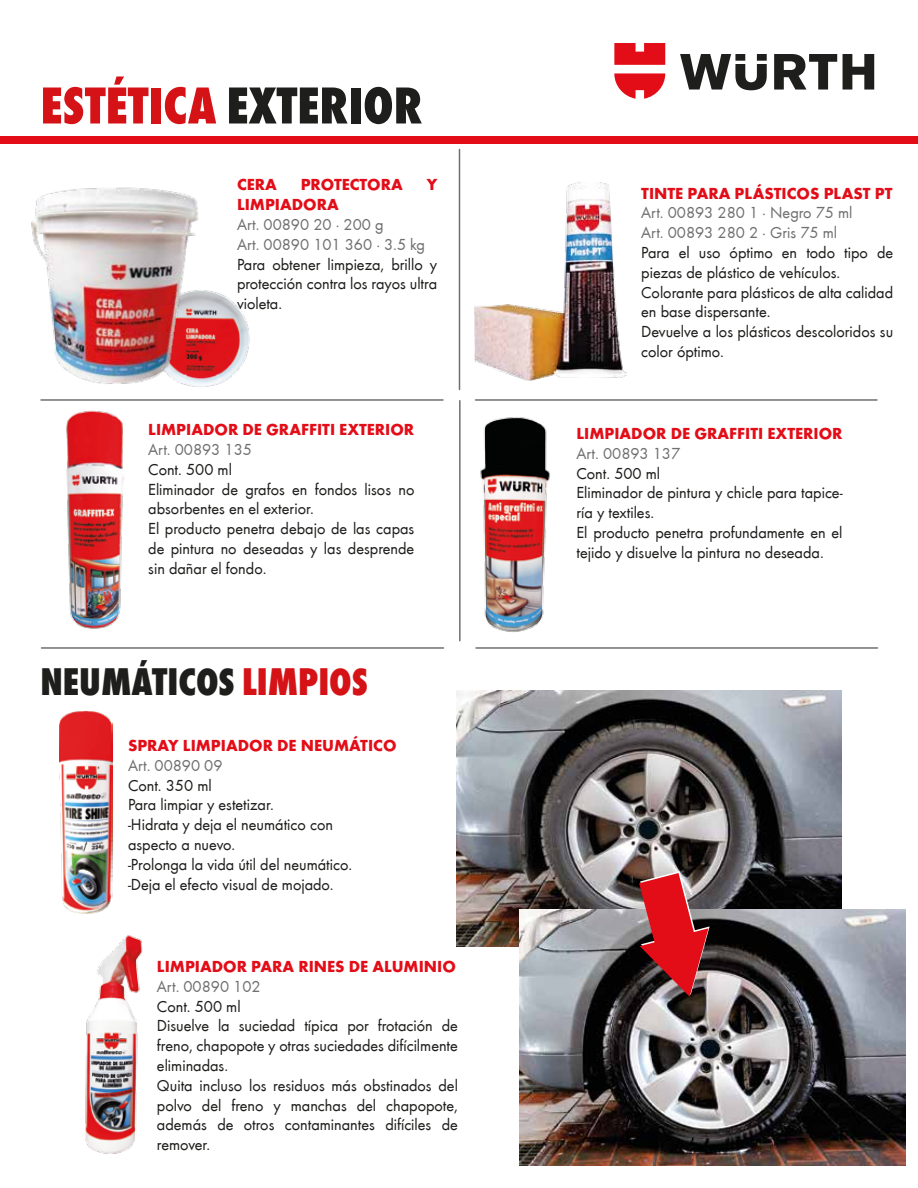
<style>
.page{position:relative;width:918px;height:1188px;background:#fff}
.page>*{position:absolute;margin:0;border:0;box-sizing:border-box;transform-origin:0 0}
.t1{font:800 condensed 54px "Wuerth";color:#d51317}
.t2{font:800 condensed 39.9px "Wuerth";color:#1e1e1c}
.t3{font:16.5px/19.8px "Wuerth";color:#1d1d1b}
.t4{font:700 16.5px "Wuerth";color:#e30d18}
.t5{font:16.5px/19.8px "Wuerth";color:#706f6f}
.s1{color:#1e1e1c}
.s2{color:#d51317}
</style>
<div class="page">
<img style="left:456px;top:690px;width:386px;height:257px">
<img style="left:519px;top:909px;width:386px;height:257px">
<hr style="left:42px;top:647px;width:402px;height:2px;background:#706f6f">
<hr style="left:476px;top:647px;width:401px;height:2px;background:#706f6f">
<img style="left:85px;top:935px;width:58px;height:219px">
<img style="left:60px;top:710px;width:53px;height:204px">
<svg style="left:680px;top:54px;width:194px;height:36px"></svg>
<svg style="left:614px;top:43px;width:51px;height:56px"></svg>
<img style="left:66px;top:410px;width:59px;height:219px">
<img style="left:480px;top:417px;width:70px;height:215px">
<img style="left:474px;top:182px;width:153px;height:199px">
<img style="left:204px;top:290px;width:46px;height:97px">
<img style="left:31px;top:187px;width:173px;height:200px">
<hr style="left:41px;top:399px;width:402px;height:2px;background:#706f6f">
<hr style="left:476px;top:399px;width:401px;height:2px;background:#706f6f">
<hr style="left:459px;top:149px;width:1px;height:240px;background:#706f6f">
<hr style="left:459px;top:401px;width:2px;height:240px;background:#706f6f">
<div style="left:0;top:137px;width:918px;height:7px;background:#e30d18"></div>
<svg style="left:639px;top:871px;width:71px;height:126px;background:#a8373d"></svg>
<h1 class="t1" style="left:40px;top:67px;width:384px">ESTÉTICA <span class="s1">EXTERIOR</span></h1>
<p class="t4" style="left:237px;top:173px;width:41px">CERA</p>
<p class="t4" style="left:301px;top:173px;width:104px">PROTECTORA</p>
<p class="t4" style="left:427px;top:173px;width:12px">Y</p>
<p class="t4" style="left:237px;top:193px;width:103px">LIMPIADORA</p>
<p class="t5" style="left:237px;top:214px;width:190px">Art. 00890 20 · 200 g<br>Art. 00890 101 360 · 3.5 kg</p>
<p class="t3" style="left:237px;top:253px;width:202px;text-align:justify">Para obtener limpieza, brillo y protección contra los rayos ultra violeta.</p>
<p class="t4" style="left:148px;top:418px;width:268px">LIMPIADOR DE GRAFFITI EXTERIOR</p>
<p class="t5" style="left:148px;top:439px;width:105px">Art. 00893 135</p>
<p class="t3" style="left:148px;top:459px;width:268px">Cont. 500 ml<br>Eliminador de grafos en fondos lisos no absorbentes en el exterior.<br>El producto penetra debajo de las capas de pintura no deseadas y las desprende sin dañar el fondo.</p>
<h2 class="t2" style="left:40px;top:653px;width:329px">NEUMÁTICOS <span class="s2">LIMPIOS</span></h2>
<p class="t4" style="left:128px;top:733px;width:270px">SPRAY LIMPIADOR DE NEUMÁTICO</p>
<p class="t5" style="left:128px;top:755px;width:96px">Art. 00890 09</p>
<p class="t3" style="left:128px;top:774px;width:226px">Cont. 350 ml<br>Para limpiar y estetizar.<br>-Hidrata y deja el neumático con aspecto a nuevo.<br>-Prolonga la vida útil del neumático. -Deja el efecto visual de mojado.</p>
<p class="t4" style="left:157px;top:954px;width:300px">LIMPIADOR PARA RINES DE ALUMINIO</p>
<p class="t5" style="left:157px;top:976px;width:105px">Art. 00890 102</p>
<p class="t3" style="left:157px;top:995px;width:303px">Cont. 500 ml<br>Disuelve la suciedad típica por frotación de freno, chapopote y otras suciedades difícilmente eliminadas.<br>Quita incluso los residuos más obstinados del polvo del freno y manchas del chapopote, además de otros contaminantes difíciles de remover.</p>
<p class="t4" style="left:641px;top:181px;width:253px">TINTE PARA PLÁSTICOS PLAST PT</p>
<p class="t5" style="left:641px;top:202px;width:213px">Art. 00893 280 1 · Negro 75 ml<br>Art. 00893 280 2 · Gris 75 ml</p>
<p class="t3" style="left:641px;top:242px;width:253px">Para el uso óptimo en todo tipo de piezas de plástico de vehículos.<br>Colorante para plásticos de alta calidad en base dispersante.<br>Devuelve a los plásticos descoloridos su color óptimo.</p>
<p class="t4" style="left:577px;top:421px;width:268px">LIMPIADOR DE GRAFFITI EXTERIOR</p>
<p class="t5" style="left:577px;top:443px;width:105px">Art. 00893 137</p>
<p class="t3" style="left:577px;top:462px;width:268px">Cont. 500 ml<br>Eliminador de pintura y chicle para tapice&shy;ría y textiles.<br>El producto penetra profundamente en el tejido y disuelve la pintura no deseada.</p>
</div>
